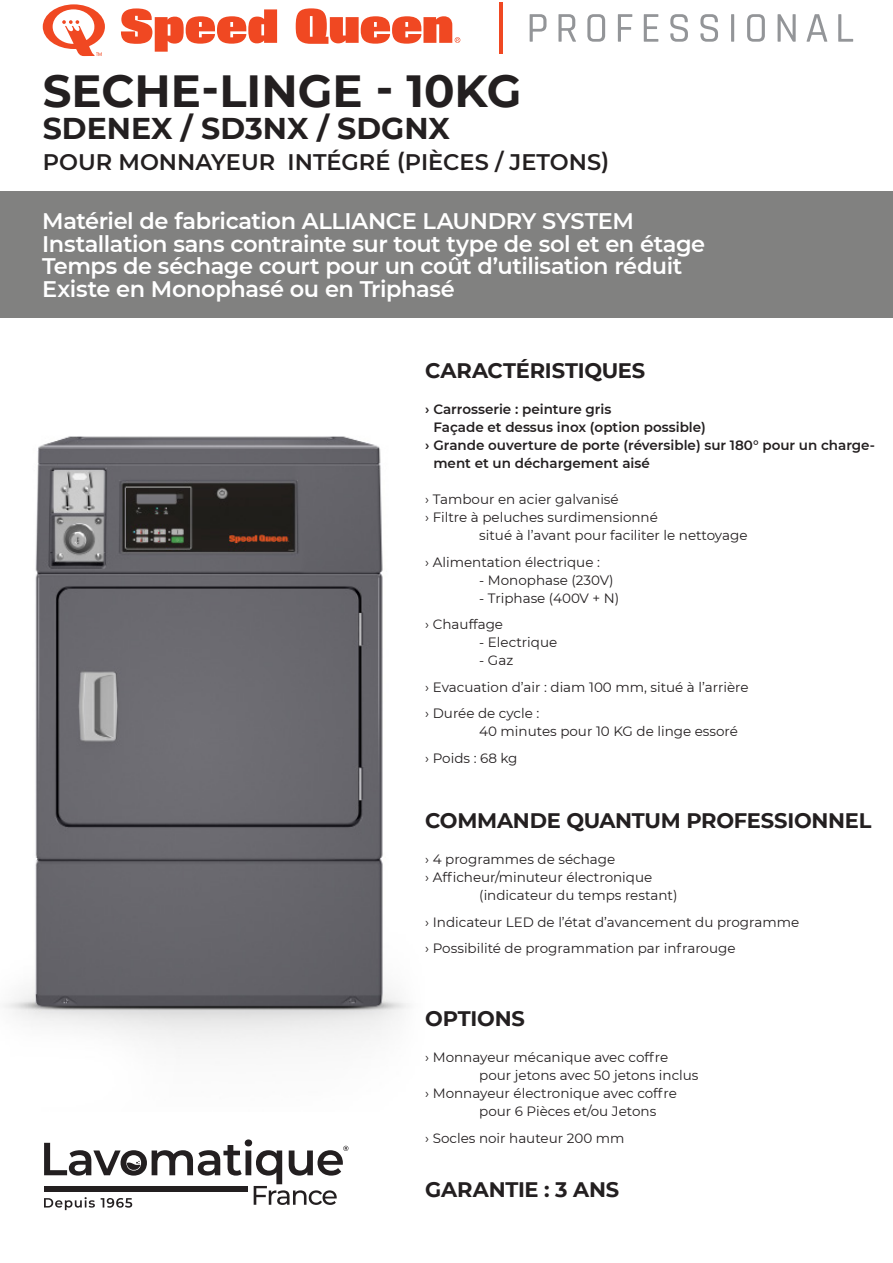
<style>
.page{position:relative;width:893px;height:1263px;background:#fff}
.page>*{position:absolute;margin:0;border:0;box-sizing:border-box;transform-origin:0 0}
.t1{font:700 45px "Montserrat";color:#231f20}
.t2{font:700 30px "Montserrat";color:#231f20}
.Copy_Text_08_14_Full{font:600 22.5px "Montserrat";letter-spacing:-.02em;color:#fff}
.t3{font:600 22.5px "Montserrat";color:#231f20}
.Copy_Text_08_14_Left{font:700 21px "Montserrat";letter-spacing:-.015em;color:#231f20}
.Style_de_paragraphe{font:700 21px "Montserrat";letter-spacing:-.01em;color:#231f20}
.Style_de_paragraphe-2{font:13.5px/18px "Montserrat";color:#231f20}
.Style_de_paragraphe-3{font:600 13.5px/18px "Montserrat";color:#231f20}
.Copy_Text_08_14_Left-2{font:13.5px/18px "Montserrat";color:#231f20}
</style>
<div class="page">
<div style="left:0;top:191px;width:893px;height:127px;background:#818180"></div>
<svg style="left:44px;top:1139px;width:304px;height:71px"></svg>
<img style="left:4px;top:436px;width:405px;height:613px">
<svg style="left:121px;top:8px;width:156px;height:44px"></svg>
<svg style="left:296px;top:8px;width:164px;height:36px"></svg>
<svg style="left:43px;top:4px;width:62px;height:52px"></svg>
<hr style="left:499px;top:2px;width:4px;height:52px;background:#f04822">
<svg style="left:530px;top:14px;width:323px;height:28px"></svg>
<p class="t1" style="left:43px;top:59px;width:480px">SECHE-LINGE - 10KG</p>
<p class="t2" style="left:43px;top:107px;width:409px">SDENEX / SD3NX / SDGNX</p>
<p class="t3" style="left:43px;top:146px;width:568px">POUR MONNAYEUR INTÉGRÉ (PIÈCES / JETONS)</p>
<p class="Copy_Text_08_14_Full" style="left:42px;top:205px;width:593px">Matériel de fabrication ALLIANCE LAUNDRY SYSTEM</p>
<p class="Copy_Text_08_14_Full" style="left:42px;top:228px;width:664px">Installation sans contrainte sur tout type de sol et en étage</p>
<p class="Copy_Text_08_14_Full" style="left:42px;top:250px;width:642px">Temps de séchage court pour un coût d’utilisation réduit</p>
<p class="Copy_Text_08_14_Full" style="left:42px;top:273px;width:414px">Existe en Monophasé ou en Triphasé</p>
<p class="Copy_Text_08_14_Left" style="left:425px;top:355px;width:222px">CARACTÉRISTIQUES</p>
<p class="Style_de_paragraphe-3" style="left:433px;top:400px;width:274px;text-indent:-8px">› Carrosserie : peinture gris<br>Façade et dessus inox (option possible)</p>
<p class="Style_de_paragraphe-3" style="left:433px;top:436px;width:443px;text-indent:-8px">› Grande ouverture de porte (réversible) sur 180° pour un charge&shy;ment et un déchargement aisé</p>
<p class="Style_de_paragraphe-2" style="left:425px;top:490px;width:195px">› Tambour en acier galvanisé</p>
<p class="Style_de_paragraphe-2" style="left:479px;top:508px;width:270px;text-indent:-54px">› Filtre à peluches surdimensionné<br>situé à l’avant pour faciliter le nettoyage</p>
<p class="Style_de_paragraphe-2" style="left:425px;top:552px;width:176px">› Alimentation électrique :</p>
<p class="Style_de_paragraphe-2" style="left:479px;top:570px;width:136px">- Monophase (230V)</p>
<p class="Style_de_paragraphe-2" style="left:479px;top:588px;width:142px">- Triphase (400V + N)</p>
<p class="Style_de_paragraphe-2" style="left:425px;top:615px;width:79px">› Chauffage</p>
<p class="Style_de_paragraphe-2" style="left:479px;top:633px;width:80px">- Electrique</p>
<p class="Style_de_paragraphe-2" style="left:479px;top:651px;width:35px">- Gaz</p>
<p class="Style_de_paragraphe-2" style="left:425px;top:677px;width:325px">› Evacuation d’air : diam 100 mm, situé à l’arrière</p>
<p class="Style_de_paragraphe-2" style="left:479px;top:704px;width:260px;text-indent:-54px">› Durée de cycle :<br>40 minutes pour 10 KG de linge essoré</p>
<p class="Style_de_paragraphe-2" style="left:425px;top:748px;width:94px">› Poids : 68 kg</p>
<p class="Copy_Text_08_14_Left" style="left:425px;top:805px;width:448px">COMMANDE QUANTUM PROFESSIONNEL</p>
<p class="Copy_Text_08_14_Left-2" style="left:425px;top:850px;width:192px">› 4 programmes de séchage</p>
<p class="Style_de_paragraphe-2" style="left:479px;top:868px;width:200px;text-indent:-54px">› Afficheur/minuteur électronique (indicateur du temps restant)</p>
<p class="Style_de_paragraphe-2" style="left:425px;top:912px;width:376px">› Indicateur LED de l’état d’avancement du programme</p>
<p class="Style_de_paragraphe-2" style="left:425px;top:939px;width:312px">› Possibilité de programmation par infrarouge</p>
<p class="Copy_Text_08_14_Left" style="left:425px;top:1003px;width:101px">OPTIONS</p>
<p class="Copy_Text_08_14_Left-2" style="left:479px;top:1048px;width:221px;text-indent:-54px">› Monnayeur mécanique avec coffre pour jetons avec 50 jetons inclus</p>
<p class="Style_de_paragraphe-2" style="left:479px;top:1084px;width:199px;text-indent:-54px">› Monnayeur électronique avec coffre pour 6 Pièces et/ou Jetons</p>
<p class="Style_de_paragraphe-2" style="left:425px;top:1128px;width:201px">› Socles noir hauteur 200 mm</p>
<p class="Style_de_paragraphe" style="left:425px;top:1174px;width:196px">GARANTIE : 3 ANS</p>
</div>
